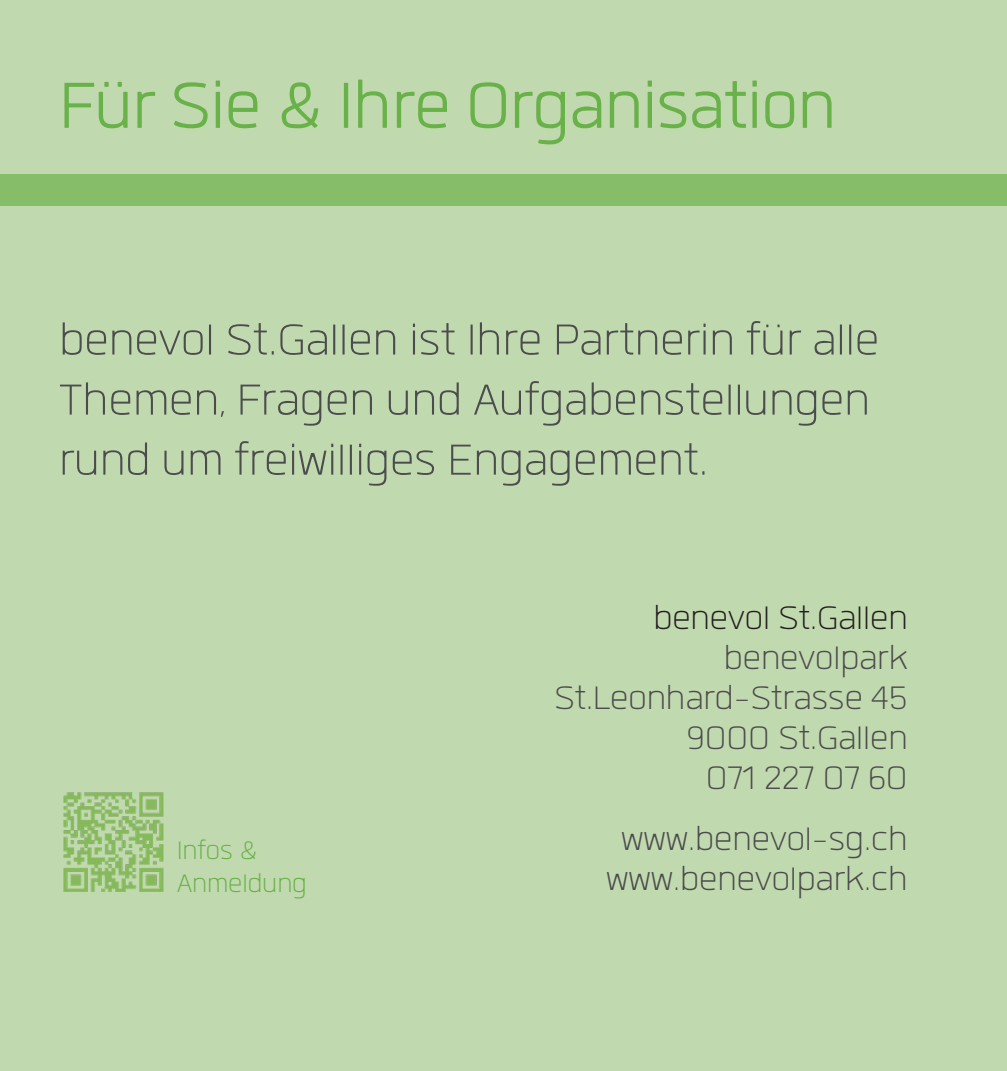
<style>
.page{position:relative;width:1007px;height:1071px;background:#fff}
.page>*{position:absolute;margin:0;border:0;box-sizing:border-box;transform-origin:0 0}
.Titel{font:300 90px "Quan";letter-spacing:-.01em;color:#69b149}
.Fliesstext{font:300 60px/60px "Quan";color:#4b4c4d}
.Fliesstext-2{font:300 45px "Quan";color:#4b4c4d}
.Fliesstext-3{font:300 45px "Quan";color:#231f20}
.Fliesstext-4{font:300 35px/32.5px "Quan";color:#69b149}
</style>
<div class="page">
<div style="left:0;top:0;width:1006px;height:1070px;background:#c1d9ae"></div>
<div style="left:0;top:174px;width:1006px;height:32px;background:#86bd68"></div>
<img style="left:63px;top:792px;width:101px;height:99px">
<p class="Titel" style="left:59px;top:64px;width:778px">Für Sie &amp; Ihre Organisation</p>
<p class="Fliesstext" style="left:59px;top:309px;width:821px">benevol St.Gallen ist Ihre Partnerin für alle<br>Themen, Fragen und Aufgabenstellungen rund um freiwilliges Engagement.</p>
<p class="Fliesstext-4" style="left:177px;top:834px;width:131px">Infos &amp;<br>Anmeldung</p>
<p class="Fliesstext-3" style="left:653px;top:597px;width:256px">benevol St.Gallen</p>
<p class="Fliesstext-2" style="left:723px;top:637px;width:185px">benevolpark</p>
<p class="Fliesstext-2" style="left:554px;top:677px;width:355px">St.Leonhard-Strasse 45</p>
<p class="Fliesstext-2" style="left:687px;top:717px;width:222px">9000 St.Gallen</p>
<p class="Fliesstext-2" style="left:705px;top:757px;width:203px">071 227 07 60</p>
<p class="Fliesstext-2" style="left:621px;top:818px;width:288px">www.benevol-sg.ch</p>
<p class="Fliesstext-2" style="left:606px;top:858px;width:303px">www.benevolpark.ch</p>
</div>
